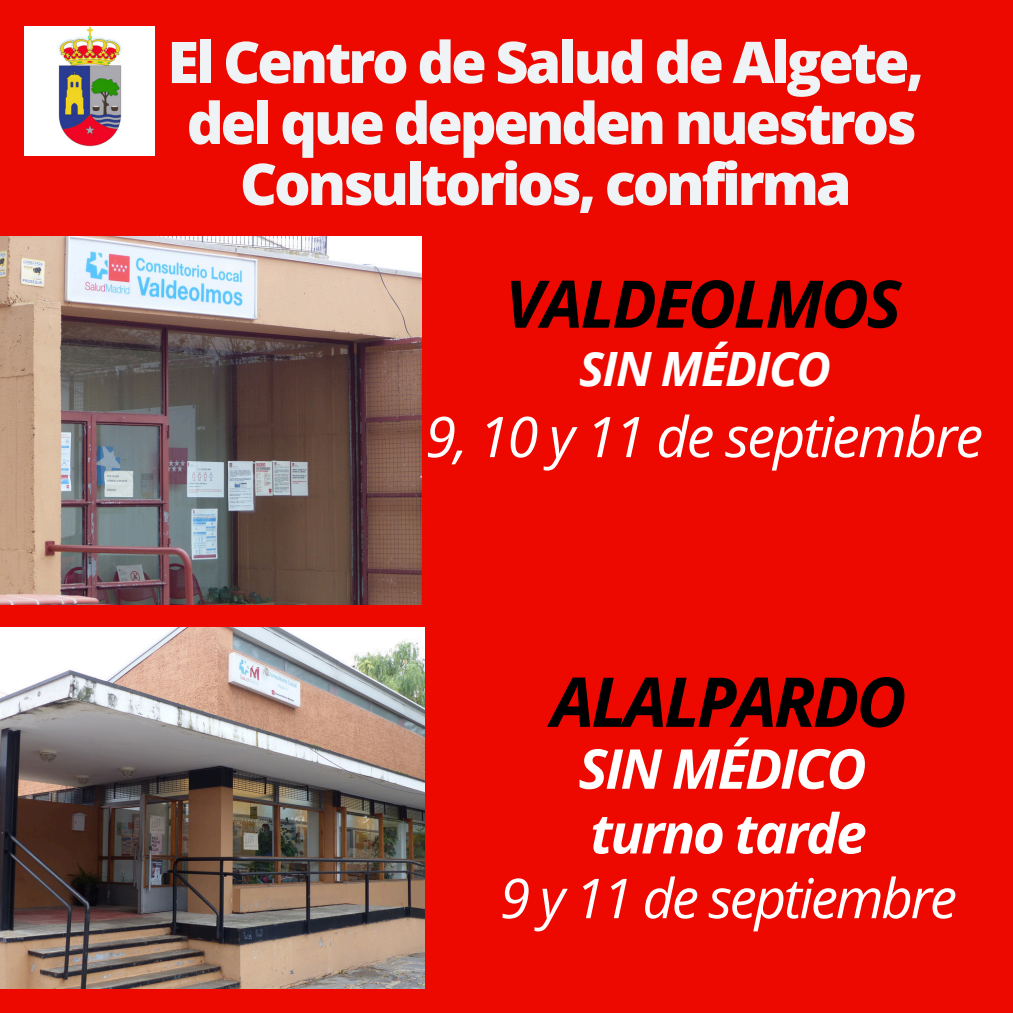
<style>
.page{position:relative;width:1013px;height:1013px;background:#fff}
.page>*{position:absolute;margin:0;border:0;box-sizing:border-box;transform-origin:0 0}
.t1{font:italic 700 68.75px "Open Sans";letter-spacing:-.04em;color:#000}
.t2{font:italic 700 65.62px "Open Sans";letter-spacing:-.035em;color:#000}
.t3{font:800 57.5px/61px "Open Sans";letter-spacing:-.055em;color:#f0f3f5;text-align:center}
.t4{font:italic 56px "Open Sans";letter-spacing:-.035em;color:#fff}
.t5{font:italic 700 55px "Open Sans";letter-spacing:-.04em;color:#fff}
.t6{font:italic 55px "Open Sans";letter-spacing:-.045em;color:#fff}
.t7{font:italic 700 47.25px "Open Sans";letter-spacing:-.035em;color:#fff}
</style>
<div class="page">
<div style="left:0;top:0;width:1012px;height:1012px;background:#ed0800"></div>
<img style="left:25px;top:26px;width:129px;height:130px">
<img style="left:0;top:627px;width:425px;height:361px">
<img style="left:0;top:237px;width:421px;height:367px">
<p class="t3" style="left:167px;top:30px;width:758px">El Centro de Salud de Algete, del que dependen nuestros<br>Consultorios, confirma</p>
<p class="t2" style="left:505px;top:257px;width:397px">VALDEOLMOS</p>
<p class="t7" style="left:579px;top:335px;width:253px">SIN MÉDICO</p>
<p class="t4" style="left:425px;top:397px;width:559px">9, 10 y 11 de septiembre</p>
<p class="t1" style="left:551px;top:653px;width:357px">ALALPARDO</p>
<p class="t5" style="left:578px;top:730px;width:289px">SIN MÉDICO</p>
<p class="t5" style="left:590px;top:794px;width:278px">turno tarde</p>
<p class="t6" style="left:500px;top:859px;width:458px">9 y 11 de septiembre</p>
</div>
